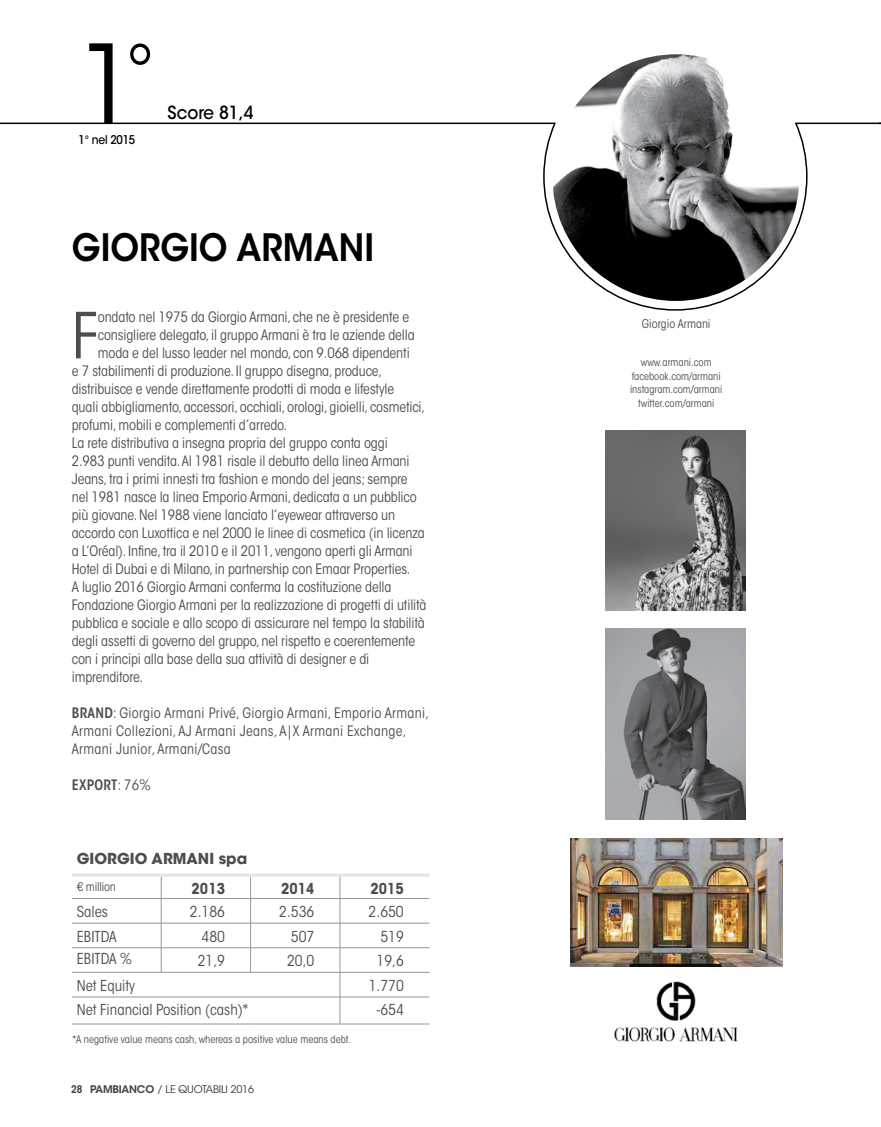
<style>
.page{position:relative;width:881px;height:1127px;background:#fff}
.page>*{position:absolute;margin:0;border:0;box-sizing:border-box;transform-origin:0 0}
.t1{font:108px "ITC Avant Garde Std";color:#000;scale:.93 1}
.t2{font:condensed 62.85px "ITC Avant Garde Std";color:#4d4d4f}
.t3{font:600 37.5px "ITC Avant Garde Std";color:#000;scale:.9 1}
.t4{font:500 18px "ITC Avant Garde Std";color:#000;scale:.93 1}
.t5{font:condensed 15px "ITC Avant Garde Std";color:#4d4d4f}
.t6{font:700 15px "ITC Avant Garde Std";color:#4d4d4f}
.t7{font:700 condensed 15px "ITC Avant Garde Std";color:#4d4d4f}
.t8{font:condensed 14.25px "ITC Avant Garde Std";letter-spacing:-.01em;color:#4d4d4f}
.t9{font:condensed 14.25px/18px "ITC Avant Garde Std";letter-spacing:.02em;color:#4d4d4f}
.t10{font:600 condensed 14.25px "ITC Avant Garde Std";letter-spacing:.02em;color:#4d4d4f}
.t11{font:condensed 12px "ITC Avant Garde Std";color:#4d4d4f}
.t12{font:500 12px "ITC Avant Garde Std";letter-spacing:-.02em;color:#000;scale:.9 1}
.t13{font:condensed 12px "ITC Avant Garde Std";letter-spacing:-.02em;color:#4d4d4f}
.t14{font:condensed 10.5px/13.5px "ITC Avant Garde Std";color:#4d4d4f;text-align:center}
.t15{font:10.5px "ITC Avant Garde Std";letter-spacing:-.02em;color:#414042}
.s1{font-weight:600}
.s2{font-weight:400}
</style>
<div class="page">
<hr style="left:0;top:123px;width:555px;height:1px;background:#000">
<svg style="left:542px;top:122px;width:266px;height:189px"></svg>
<hr style="left:795px;top:123px;width:85px;height:1px;background:#000">
<hr style="left:161px;top:898px;width:89px;height:1px;background:#939598">
<hr style="left:250px;top:898px;width:90px;height:1px;background:#939598">
<hr style="left:340px;top:898px;width:89px;height:1px;background:#939598">
<hr style="left:72px;top:947px;width:89px;height:1px;background:#939598">
<hr style="left:161px;top:947px;width:89px;height:1px;background:#939598">
<hr style="left:250px;top:947px;width:90px;height:1px;background:#939598">
<hr style="left:340px;top:947px;width:89px;height:1px;background:#939598">
<hr style="left:340px;top:972px;width:89px;height:1px;background:#939598">
<hr style="left:161px;top:923px;width:89px;height:1px;background:#939598">
<hr style="left:250px;top:923px;width:90px;height:1px;background:#939598">
<hr style="left:340px;top:923px;width:89px;height:1px;background:#939598">
<hr style="left:340px;top:997px;width:89px;height:1px;background:#939598">
<hr style="left:72px;top:923px;width:89px;height:1px;background:#939598">
<hr style="left:72px;top:972px;width:89px;height:1px;background:#939598">
<hr style="left:161px;top:972px;width:89px;height:1px;background:#939598">
<hr style="left:250px;top:972px;width:90px;height:1px;background:#939598">
<hr style="left:72px;top:997px;width:89px;height:1px;background:#939598">
<hr style="left:161px;top:997px;width:89px;height:1px;background:#939598">
<hr style="left:250px;top:997px;width:90px;height:1px;background:#939598">
<hr style="left:72px;top:898px;width:89px;height:1px;background:#939598">
<svg style="left:161px;top:876px;width:1px;height:96px"></svg>
<svg style="left:250px;top:876px;width:1px;height:96px"></svg>
<svg style="left:339px;top:876px;width:1px;height:148px"></svg>
<hr style="left:72px;top:1024px;width:89px;height:1px;background:#939598">
<hr style="left:161px;top:1024px;width:89px;height:1px;background:#939598">
<hr style="left:250px;top:1024px;width:90px;height:1px;background:#939598">
<hr style="left:72px;top:873px;width:89px;height:3px;background:#e2e3e4">
<hr style="left:161px;top:873px;width:89px;height:3px;background:#e2e3e4">
<hr style="left:250px;top:873px;width:90px;height:3px;background:#e2e3e4">
<hr style="left:340px;top:873px;width:89px;height:3px;background:#e2e3e4">
<hr style="left:340px;top:1024px;width:89px;height:1px;background:#939598">
<img style="left:605px;top:430px;width:140px;height:180px">
<img style="left:570px;top:838px;width:211px;height:128px">
<img style="left:552px;top:54px;width:247px;height:247px;border-radius:123px">
<img style="left:605px;top:628px;width:140px;height:192px">
<img style="left:613px;top:981px;width:124px;height:61px">
<h1 class="t1" style="left:78px;top:19px;width:83px">1<sup>°</sup></h1>
<p class="t12" style="left:78px;top:132px;width:65px">1° nel 2015</p>
<p class="t4" style="left:167px;top:101px;width:94px">Score 81,4</p>
<h3 class="t3" style="left:72px;top:224px;width:337px">GIORGIO ARMANI</h3>
<h2 class="t2" style="left:72px;top:298px;width:28px">F</h2>
<p class="t8" style="left:98px;top:309px;width:313px">ondato nel 1975 da Giorgio Armani, che ne è presidente e</p>
<p class="t8" style="left:98px;top:327px;width:318px">consigliere delegato, il gruppo Armani è tra le aziende della</p>
<p class="t8" style="left:98px;top:345px;width:313px">moda e del lusso leader nel mondo, con 9.068 dipendenti</p>
<p class="t8" style="left:72px;top:363px;width:311px">e 7 stabilimenti di produzione. Il gruppo disegna, produce,</p>
<p class="t8" style="left:72px;top:381px;width:324px">distribuisce e vende direttamente prodotti di moda e lifestyle</p>
<p class="t8" style="left:72px;top:399px;width:355px">quali abbigliamento, accessori, occhiali, orologi, gioielli, cosmetici,</p>
<p class="t8" style="left:72px;top:417px;width:217px">profumi, mobili e complementi d’arredo.</p>
<p class="t8" style="left:72px;top:435px;width:317px">La rete distributiva a insegna propria del gruppo conta oggi</p>
<p class="t8" style="left:72px;top:453px;width:339px">2.983 punti vendita. Al 1981 risale il debutto della linea Armani</p>
<p class="t8" style="left:72px;top:471px;width:337px">Jeans, tra i primi innesti tra fashion e mondo del jeans; sempre</p>
<p class="t8" style="left:72px;top:489px;width:346px">nel 1981 nasce la linea Emporio Armani, dedicata a un pubblico</p>
<p class="t8" style="left:72px;top:507px;width:325px">più giovane. Nel 1988 viene lanciato l’eyewear attraverso un</p>
<p class="t8" style="left:72px;top:525px;width:354px">accordo con Luxottica e nel 2000 le linee di cosmetica (in licenza</p>
<p class="t8" style="left:72px;top:543px;width:342px">a L’Oréal). Infine, tra il 2010 e il 2011, vengono aperti gli Armani</p>
<p class="t8" style="left:72px;top:561px;width:340px">Hotel di Dubai e di Milano, in partnership con Emaar Properties.</p>
<p class="t8" style="left:72px;top:579px;width:321px">A luglio 2016 Giorgio Armani conferma la costituzione della</p>
<p class="t8" style="left:72px;top:597px;width:356px">Fondazione Giorgio Armani per la realizzazione di progetti di utilità</p>
<p class="t8" style="left:72px;top:615px;width:354px">pubblica e sociale e allo scopo di assicurare nel tempo la stabilità</p>
<p class="t8" style="left:72px;top:633px;width:345px">degli assetti di governo del gruppo, nel rispetto e coerentemente</p>
<p class="t8" style="left:72px;top:651px;width:299px">con i principi alla base della sua attività di designer e di</p>
<p class="t8" style="left:72px;top:669px;width:73px">imprenditore.</p>
<p class="t9" style="left:72px;top:704px;width:358px"><span class="s1">BRAND</span>: Giorgio Armani Privé, Giorgio Armani, Emporio Armani,<br>Armani Collezioni, AJ Armani Jeans, A|X Armani Exchange,<br>Armani Junior, Armani/Casa</p>
<p class="t10" style="left:72px;top:776px;width:80px">EXPORT<span class="s2">: 76%</span></p>
<p class="t6" style="left:77px;top:848px;width:172px">GIORGIO ARMANI spa</p>
<p class="t13" style="left:77px;top:880px;width:40px">€ million</p>
<p class="t7" style="left:191px;top:878px;width:35px">2013</p>
<p class="t7" style="left:281px;top:878px;width:35px">2014</p>
<p class="t7" style="left:370px;top:878px;width:35px">2015</p>
<p class="t5" style="left:77px;top:902px;width:33px">Sales</p>
<p class="t5" style="left:190px;top:902px;width:37px">2.186</p>
<p class="t5" style="left:279px;top:902px;width:37px">2.536</p>
<p class="t5" style="left:368px;top:902px;width:37px">2.650</p>
<p class="t5" style="left:77px;top:927px;width:41px">EBITDA</p>
<p class="t5" style="left:201px;top:927px;width:25px">480</p>
<p class="t5" style="left:291px;top:927px;width:25px">507</p>
<p class="t5" style="left:380px;top:927px;width:25px">519</p>
<p class="t5" style="left:77px;top:949px;width:57px">EBITDA %</p>
<p class="t5" style="left:198px;top:952px;width:29px">21,9</p>
<p class="t5" style="left:287px;top:952px;width:29px">20,0</p>
<p class="t5" style="left:376px;top:952px;width:29px">19,6</p>
<p class="t5" style="left:77px;top:976px;width:60px">Net Equity</p>
<p class="t5" style="left:368px;top:976px;width:37px">1.770</p>
<p class="t5" style="left:77px;top:1001px;width:173px">Net Financial Position (cash)*</p>
<p class="t5" style="left:376px;top:1001px;width:29px">-654</p>
<p class="t14" style="left:72px;top:1032px;width:280px">*A negative value means cash, whereas a positive value means debt.</p>
<p class="t15" style="left:71px;top:1082px;width:184px"><span class="s1">28 PAMBIANCO</span> / LE QUOTABILI 2016</p>
<p class="t11" style="left:641px;top:316px;width:70px">Giorgio Armani</p>
<p class="t14" style="left:629px;top:356px;width:94px">www.armani.com facebook.com/armani instagram.com/armani twitter.com/armani</p>
</div>
